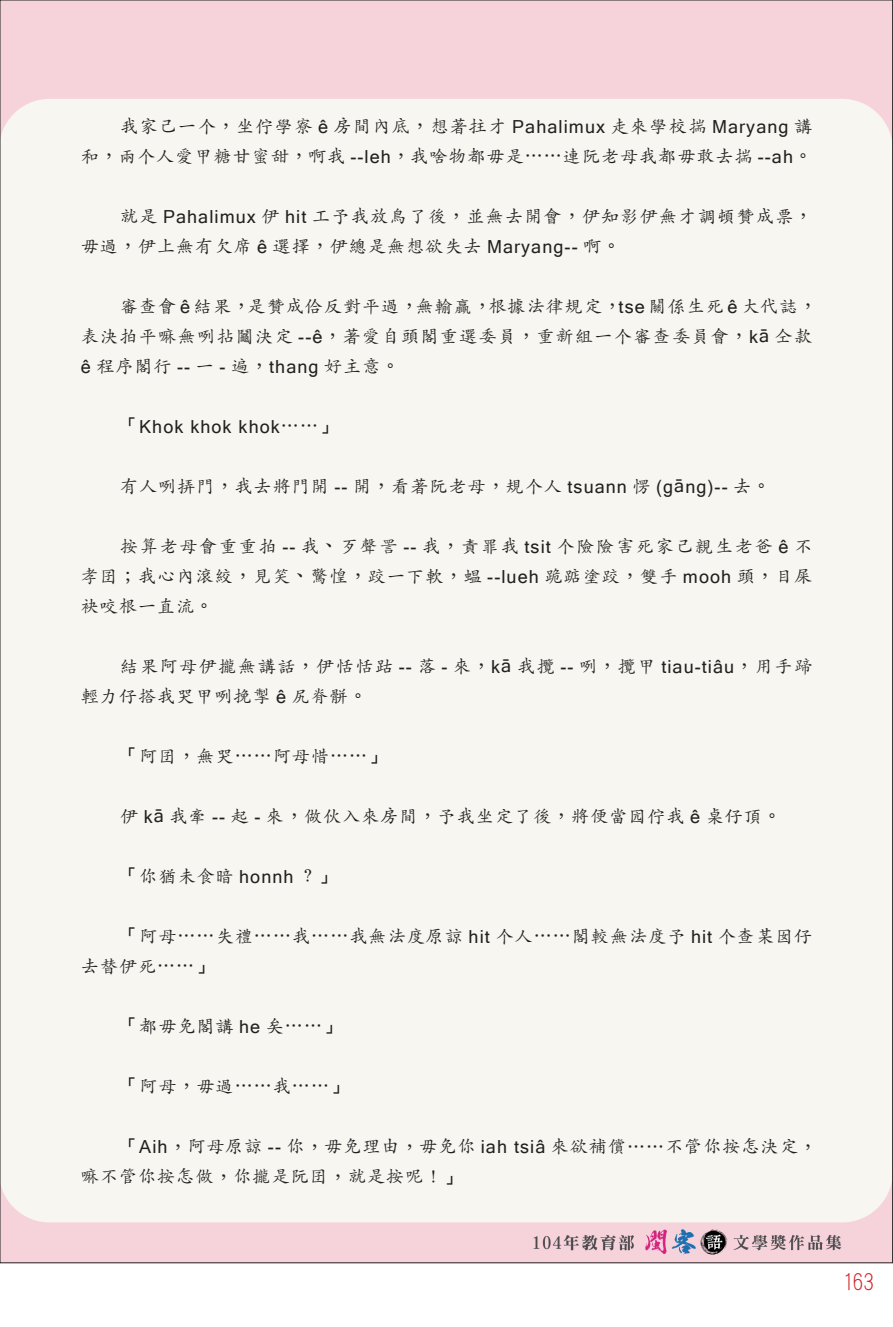
<style>
.page{position:relative;width:893px;height:1327px;background:#fff}
.page>*{position:absolute;margin:0;border:0;box-sizing:border-box;transform-origin:0 0}
.t1{font:21px "DF Li Hei Lt WIN BF";color:#d1232a}
.t2{font:18px/30px "Adobe Kaiti Std";letter-spacing:.06em;color:#231f20}
.t3{font:18px/30px "Adobe Kaiti Std";letter-spacing:.09em;color:#231f20}
.t4{font:18px "Microsoft Sans Serif";letter-spacing:.06em;color:#231f20}
.t5{font:18px "DF Li Kai Shu Md WIN BF";color:#231f20}
.s1{font-family:"DF Li Kai Shu Md WIN BF"}
.s2{font-family:"Microsoft Sans Serif"}
.s3{font-family:"Adobe Kaiti Std"}
</style>
<div class="page">
<img style="left:2px;top:2px;width:889px;height:1259px">
<p class="t2" style="left:81px;top:111px;width:733px;text-align:right">我家己一个<span class="s1">，</span>坐佇學寮 <span class="s2">ê</span> 房間內底<span class="s1">，</span>想著拄才 <span class="s2">Pahalimux</span> 走來學校揣 <span class="s2">Maryang</span> 講<br>和<span class="s1">，</span>兩个人愛甲糖甘蜜甜<span class="s1">，</span>啊我 <span class="s2">--leh</span><span class="s1">，</span>我啥物都毋是<span class="s1">……</span>連阮老母我都毋敢去揣 <span class="s2">--ah</span><span class="s1">。</span></p>
<p class="t2" style="left:81px;top:201px;width:733px;text-indent:39px">就是 <span class="s2">Pahalimux</span> 伊 <span class="s2">hit</span> 工予我放鳥了後<span class="s1">，</span>並無去開會<span class="s1">，</span>伊知影伊無才調頓贊成票<span class="s1">，</span>毋過<span class="s1">，</span>伊上無有欠席 <span class="s2">ê</span> 選擇<span class="s1">，</span>伊總是無想欲失去 <span class="s2">Maryang--</span> 啊<span class="s1">。</span></p>
<p class="t2" style="left:81px;top:291px;width:737px;text-align:right">審查會 <span class="s2">ê</span> 結果<span class="s1">，</span>是贊成佮反對平過<span class="s1">，</span>無輸贏<span class="s1">，</span>根據法律規定<span class="s1">，</span><span class="s2">tse</span> 關係生死 <span class="s2">ê</span> 大代誌<span class="s1">，<br></span>表決拍平嘛無咧拈鬮決定 <span class="s2">--ê</span><span class="s1">，</span>著愛自頭閣重選委員<span class="s1">，</span>重新組一个審查委員會<span class="s1">，</span><span class="s2">kā</span> 仝款</p>
<p class="t4" style="left:81px;top:356px;width:320px">ê <span class="s3">程序閣行</span> -- <span class="s3">一</span> - <span class="s3">遍</span><span class="s1">，</span>thang <span class="s3">好主意</span><span class="s1">。</span></p>
<p class="t4" style="left:120px;top:416px;width:218px"><span class="s1">「</span>Khok khok khok<span class="s1">……」</span></p>
<p class="t2" style="left:120px;top:471px;width:652px">有人咧挵門<span class="s1">，</span>我去將門開 <span class="s2">--</span> 開<span class="s1">，</span>看著阮老母<span class="s1">，</span>規个人 <span class="s2">tsuann</span> 愣 <span class="s2">(gāng)--</span> 去<span class="s1">。</span></p>
<p class="t2" style="left:81px;top:531px;width:733px;text-align:justify;text-indent:39px">按算老母會重重拍 <span class="s2">--</span> 我<span class="s1">、</span>歹聲詈 <span class="s2">--</span> 我<span class="s1">，</span>責罪我 <span class="s2">tsit</span> 个險險害死家己親生老爸 <span class="s2">ê</span> 不孝囝<span class="s1">；</span>我心內滾絞<span class="s1">，</span>見笑<span class="s1">、</span>驚惶<span class="s1">，</span>跤一下軟<span class="s1">，</span>蝹 <span class="s2">--lueh</span> 跪踮塗跤<span class="s1">，</span>雙手 <span class="s2">mooh</span> 頭<span class="s1">，</span>目屎袂咬根一直流<span class="s1">。</span></p>
<p class="t3" style="left:81px;top:651px;width:733px;text-indent:39px">結果阿母伊攏無講話<span class="s1">，</span>伊恬恬跍 <span class="s2">--</span> 落 <span class="s2">-</span> 來<span class="s1">，</span><span class="s2">kā</span> 我攬 <span class="s2">--</span> 咧<span class="s1">，</span>攬甲 <span class="s2">tiau-tiâu</span><span class="s1">，</span>用手蹄輕力仔搭我哭甲咧挽掣 <span class="s2">ê</span> 尻脊骿<span class="s1">。</span></p>
<p class="t5" style="left:120px;top:747px;width:268px">「<span class="s3">阿囝</span>，<span class="s3">無哭</span>……<span class="s3">阿母惜</span>……」</p>
<p class="t2" style="left:120px;top:801px;width:662px">伊 <span class="s2">kā</span> 我牽 <span class="s2">--</span> 起 <span class="s2">-</span> 來<span class="s1">，</span>做伙入來房間<span class="s1">，</span>予我坐定了後<span class="s1">，</span>將便當囥佇我 <span class="s2">ê</span> 桌仔頂<span class="s1">。</span></p>
<p class="t2" style="left:120px;top:861px;width:218px"><span class="s1">「</span>你猶未食暗 <span class="s2">honnh</span> <span class="s1">？」</span></p>
<p class="t2" style="left:81px;top:921px;width:733px;text-indent:39px"><span class="s1">「</span>阿母<span class="s1">……</span>失禮<span class="s1">……</span>我<span class="s1">……</span>我無法度原諒 <span class="s2">hit</span> 个人<span class="s1">……</span>閣較無法度予 <span class="s2">hit</span> 个查某囡仔去替伊死<span class="s1">……」</span></p>
<p class="t2" style="left:120px;top:1011px;width:222px"><span class="s1">「</span>都毋免閣講 <span class="s2">he</span> 矣<span class="s1">……」</span></p>
<p class="t5" style="left:120px;top:1077px;width:229px">「<span class="s3">阿母</span>，<span class="s3">毋過</span>……<span class="s3">我</span>……」</p>
<p class="t2" style="left:81px;top:1131px;width:737px;text-indent:39px"><span class="s1">「</span><span class="s2">Aih</span><span class="s1">，</span>阿母原諒 <span class="s2">--</span> 你<span class="s1">，</span>毋免理由<span class="s1">，</span>毋免你 <span class="s2">iah tsiâ</span> 來欲補償<span class="s1">……</span>不管你按怎決定<span class="s1">，</span>嘛不管你按怎做<span class="s1">，</span>你攏是阮囝<span class="s1">，</span>就是按呢<span class="s1">！」</span></p>
<p class="t1" style="left:842px;top:1271px;width:33px">163</p>
</div>
